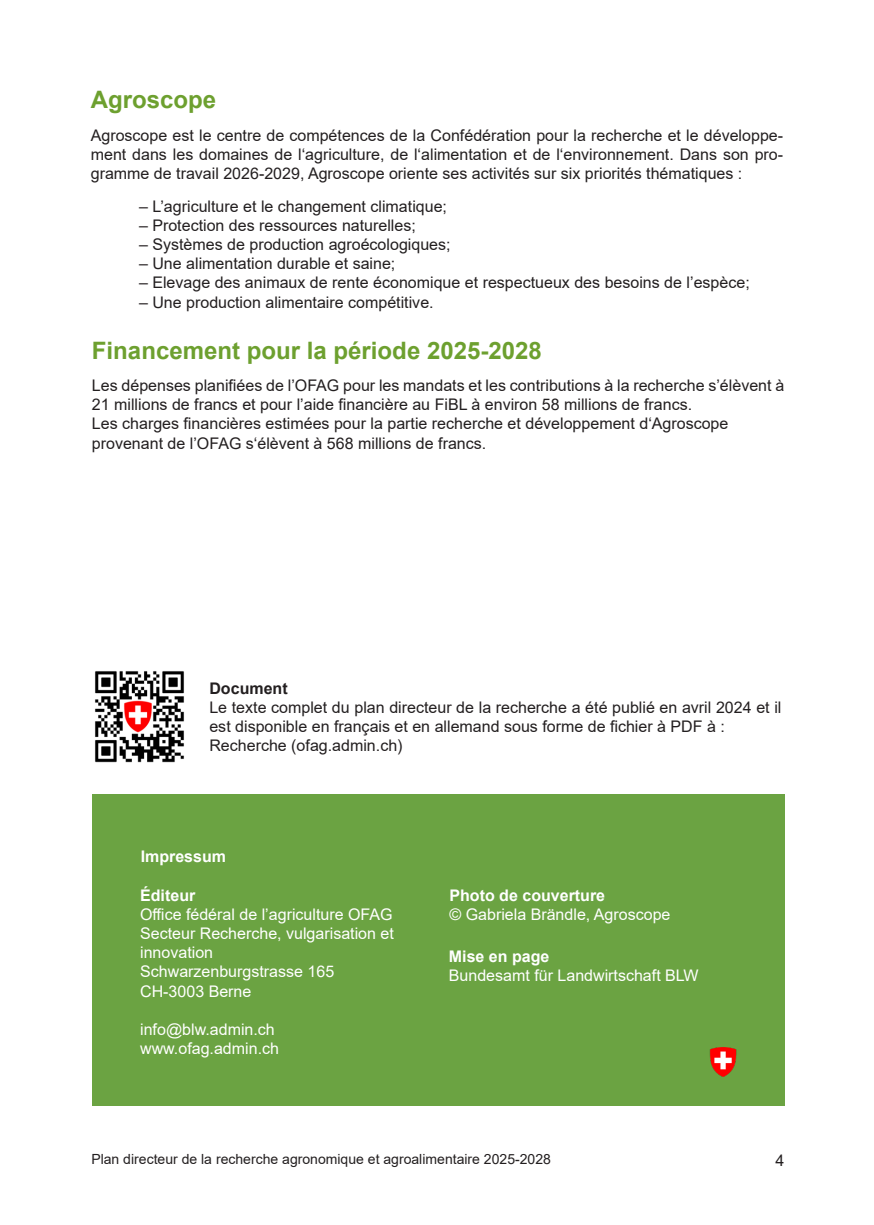
<style>
.page{position:relative;width:874px;height:1225px;background:#fff}
.page>*{position:absolute;margin:0;border:0;box-sizing:border-box;transform-origin:0 0}
.t1{font:700 24px "Arial";color:#6da02f}
.t2{font:16px/19.2px "Arial";color:#231f20}
.t3{font:16px/19.2px "Arial";color:#fff}
.t4{font:700 16px "Arial";color:#fff}
.t5{font:700 16px "Arial";color:#231f20}
.t6{font:14px "Arial";color:#231f20}
</style>
<div class="page">
<div style="left:92px;top:794px;width:691px;height:312px;background:#6ba342"></div>
<img style="left:709px;top:1047px;width:28px;height:30px">
<img style="left:95px;top:671px;width:89px;height:92px">
<p class="t1" style="left:91px;top:83px;width:127px">Agroscope</p>
<p class="t2" style="left:91px;top:125px;width:693px;text-align:justify">Agroscope est le centre de compétences de la Confédération pour la recherche et le développe&shy;ment dans les domaines de l‘agriculture, de l‘alimentation et de l‘environnement. Dans son pro&shy;gramme de travail 2026-2029, Agroscope oriente ses activités sur six priorités thématiques :</p>
<p class="t2" style="left:139px;top:196px;width:309px">– L’agriculture et le changement climatique;</p>
<p class="t2" style="left:139px;top:215px;width:278px">– Protection des ressources naturelles;</p>
<p class="t2" style="left:139px;top:235px;width:313px">– Systèmes de production agroécologiques;</p>
<p class="t2" style="left:139px;top:254px;width:258px">– Une alimentation durable et saine;</p>
<p class="t2" style="left:139px;top:273px;width:612px">– Elevage des animaux de rente économique et respectueux des besoins de l’espèce;</p>
<p class="t2" style="left:139px;top:292px;width:296px">– Une production alimentaire compétitive.</p>
<p class="t1" style="left:92px;top:333px;width:451px">Financement pour la période 2025-2028</p>
<p class="t2" style="left:92px;top:376px;width:693px">Les dépenses planifiées de l’OFAG pour les mandats et les contributions à la recherche s’élèvent à<br>21 millions de francs et pour l’aide financière au FiBL à environ 58 millions de francs.</p>
<p class="t2" style="left:92px;top:414px;width:637px">Les charges financières estimées pour la partie recherche et développement d‘Agroscope</p>
<p class="t2" style="left:92px;top:433px;width:395px">provenant de l’OFAG s‘élèvent à 568 millions de francs.</p>
<p class="t5" style="left:209px;top:677px;width:80px">Document</p>
<p class="t2" style="left:209px;top:697px;width:573px">Le texte complet du plan directeur de la recherche a été publié en avril 2024 et il est disponible en français et en allemand sous forme de fichier à PDF à :</p>
<p class="t2" style="left:209px;top:736px;width:194px">Recherche (ofag.admin.ch)</p>
<p class="t4" style="left:141px;top:845px;width:87px">Impressum</p>
<p class="t4" style="left:140px;top:883px;width:57px">Éditeur</p>
<p class="t3" style="left:140px;top:904px;width:254px">Office fédéral de l’agriculture OFAG</p>
<p class="t3" style="left:140px;top:923px;width:255px">Secteur Recherche, vulgarisation et innovation</p>
<p class="t3" style="left:140px;top:962px;width:195px">Schwarzenburgstrasse 165</p>
<p class="t3" style="left:140px;top:981px;width:113px">CH-3003 Berne</p>
<p class="t3" style="left:140px;top:1019px;width:136px">info@blw.admin.ch</p>
<p class="t3" style="left:140px;top:1039px;width:140px">www.ofag.admin.ch</p>
<p class="t4" style="left:449px;top:883px;width:157px">Photo de couverture</p>
<p class="t3" style="left:449px;top:904px;width:222px">© Gabriela Brändle, Agroscope</p>
<p class="t4" style="left:448px;top:945px;width:102px">Mise en page</p>
<p class="t3" style="left:448px;top:966px;width:251px">Bundesamt für Landwirtschaft BLW</p>
<p class="t6" style="left:91px;top:1149px;width:461px">Plan directeur de la recherche agronomique et agroalimentaire 2025-2028</p>
<p class="t2" style="left:775px;top:1150px;width:10px">4</p>
</div>
